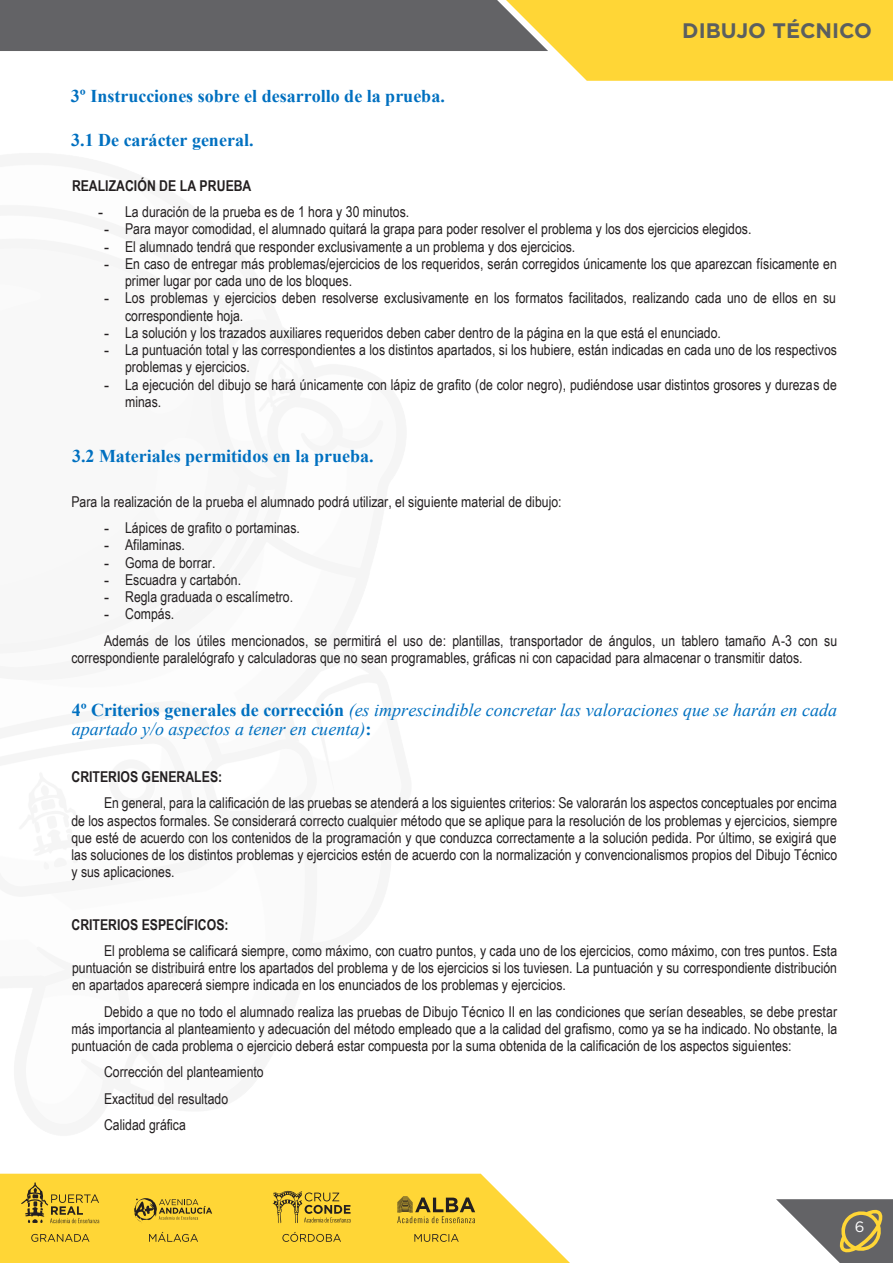
<style>
.page{position:relative;width:893px;height:1263px;background:#fff}
.page>*{position:absolute;margin:0;border:0;box-sizing:border-box;transform-origin:0 0}
.t1{font:700 21px "Gotham";color:#5b5f60}
.t2{font:italic 18px/18.8px "Times New Roman";color:#0070c0}
.t3{font:700 18px "Times New Roman";color:#0070c0}
.t4{font:15px/17.2px "Arial Narrow";color:#231f20}
.t5{font:700 15px "Arial Narrow";color:#231f20}
.t6{font:15px "Gotham";color:#fff}
.s1{font-family:"Abadi"}
.s2{font-weight:700;font-style:normal}
.s3{font-weight:700}
</style>
<div class="page">
<svg style="left:0;top:1174px;width:570px;height:89px;background:#fed94a"></svg>
<svg style="left:0;top:0;width:893px;height:81px"></svg>
<svg style="left:31px;top:1234px;width:58px;height:8px"></svg>
<svg style="left:282px;top:1232px;width:59px;height:10px"></svg>
<svg style="left:149px;top:1232px;width:49px;height:10px"></svg>
<svg style="left:414px;top:1234px;width:45px;height:8px"></svg>
<svg style="left:21px;top:1182px;width:78px;height:41px;background:#d4b231"></svg>
<svg style="left:397px;top:1196px;width:78px;height:27px;background:#bb9e2f"></svg>
<svg style="left:134px;top:1198px;width:78px;height:26px;background:#cdac30"></svg>
<svg style="left:273px;top:1191px;width:77px;height:32px;background:#caaa30"></svg>
<svg style="left:776px;top:1199px;width:117px;height:64px"></svg>
<h1 class="t1" style="left:682px;top:17px;width:191px">DIBUJO TÉCNICO</h1>
<p class="t3" style="left:71px;top:83px;width:375px">3º Instrucciones sobre el desarrollo de la prueba.</p>
<p class="t3" style="left:71px;top:127px;width:184px">3.1 De carácter general.</p>
<p class="t5" style="left:72px;top:174px;width:181px">REALIZACIÓN DE LA PRUEBA</p>
<p class="t4" style="left:98px;top:203px;width:313px"><span class="s1">-</span> La duración de la prueba es de 1 hora y 30 minutos.</p>
<p class="t4" style="left:104px;top:220px;width:649px"><span class="s1">-</span> Para mayor comodidad, el alumnado quitará la grapa para poder resolver el problema y los dos ejercicios elegidos.</p>
<p class="t4" style="left:104px;top:237px;width:473px"><span class="s1">-</span> El alumnado tendrá que responder exclusivamente a un problema y dos ejercicios.</p>
<p class="t4" style="left:125px;top:255px;width:713px;text-indent:-21px"><span class="s1">-</span> En caso de entregar más problemas/ejercicios de los requeridos, serán corregidos únicamente los que aparezcan físicamente en primer lugar por cada uno de los bloques.</p>
<p class="t4" style="left:125px;top:289px;width:712px;text-indent:-21px"><span class="s1">-</span> Los problemas y ejercicios deben resolverse exclusivamente en los formatos facilitados, realizando cada uno de ellos en su correspondiente hoja.</p>
<p class="t4" style="left:104px;top:323px;width:618px"><span class="s1">-</span> La solución y los trazados auxiliares requeridos deben caber dentro de la página en la que está el enunciado.</p>
<p class="t4" style="left:125px;top:341px;width:713px;text-indent:-21px"><span class="s1">-</span> La puntuación total y las correspondientes a los distintos apartados, si los hubiere, están indicadas en cada uno de los respectivos problemas y ejercicios.</p>
<p class="t4" style="left:125px;top:375px;width:713px;text-indent:-21px"><span class="s1">-</span> La ejecución del dibujo se hará únicamente con lápiz de grafito (de color negro), pudiéndose usar distintos grosores y durezas de minas.</p>
<p class="t3" style="left:72px;top:443px;width:303px">3.2 Materiales permitidos en la prueba.</p>
<p class="t4" style="left:71px;top:493px;width:492px">Para la realización de la prueba el alumnado podrá utilizar, el siguiente material de dibujo:</p>
<p class="t4" style="left:104px;top:519px;width:197px"><span class="s1">-</span> Lápices de grafito o portaminas.</p>
<p class="t4" style="left:104px;top:536px;width:82px"><span class="s1">-</span> Afilaminas.</p>
<p class="t4" style="left:104px;top:553px;width:113px"><span class="s1">-</span> Goma de borrar.</p>
<p class="t4" style="left:104px;top:570px;width:139px"><span class="s1">-</span> Escuadra y cartabón.</p>
<p class="t4" style="left:104px;top:588px;width:191px"><span class="s1">-</span> Regla graduada o escalímetro.</p>
<p class="t4" style="left:104px;top:600px;width:735px;line-height:26.1px"><span class="s1">-</span> Compás.<br>Además de los útiles mencionados, se permitirá el uso de: plantillas, transportador de ángulos, un tablero tamaño A-3 con su</p>
<p class="t4" style="left:71px;top:648px;width:733px">correspondiente paralelógrafo y calculadoras que no sean programables, gráficas ni con capacidad para almacenar o transmitir datos.</p>
<p class="t2" style="left:72px;top:700px;width:767px"><span class="s2">4º Criterios generales de corrección</span> (es imprescindible concretar las valoraciones que se harán en cada apartado y/o aspectos a tener en cuenta)<span class="s2">:</span></p>
<p class="t4" style="left:104px;top:763px;width:734px;line-height:26.2px;text-indent:-33px"><span class="s3">CRITERIOS GENERALES:<br></span>En general, para la calificación de las pruebas se atenderá a los siguientes criterios: Se valorarán los aspectos conceptuales por encima</p>
<p class="t4" style="left:71px;top:811px;width:767px;text-align:justify">de los aspectos formales. Se considerará correcto cualquier método que se aplique para la resolución de los problemas y ejercicios, siempre que esté de acuerdo con los contenidos de la programación y que conduzca correctamente a la solución pedida. Por último, se exigirá que las soluciones de los distintos problemas y ejercicios estén de acuerdo con la normalización y convencionalismos propios del Dibujo Técnico y sus aplicaciones.</p>
<p class="t4" style="left:104px;top:911px;width:735px;line-height:26.1px;text-indent:-33px"><span class="s3">CRITERIOS ESPECÍFICOS:<br></span>El problema se calificará siempre, como máximo, con cuatro puntos, y cada uno de los ejercicios, como máximo, con tres puntos. Esta</p>
<p class="t4" style="left:72px;top:959px;width:767px">puntuación se distribuirá entre los apartados del problema y de los ejercicios si los tuviesen. La puntuación y su correspondiente distribución en apartados aparecerá siempre indicada en los enunciados de los problemas y ejercicios.</p>
<p class="t4" style="left:71px;top:1002px;width:767px;text-align:justify;text-indent:33px">Debido a que no todo el alumnado realiza las pruebas de Dibujo Técnico II en las condiciones que serían deseables, se debe prestar más importancia al planteamiento y adecuación del método empleado que a la calidad del grafismo, como ya se ha indicado. No obstante, la puntuación de cada problema o ejercicio deberá estar compuesta por la suma obtenida de la calificación de los aspectos siguientes:</p>
<p class="t4" style="left:104px;top:1058px;width:161px;line-height:26.2px">Corrección del planteamiento<br>Exactitud del resultado<br>Calidad gráfica</p>
<p class="t6" style="left:855px;top:1217px;width:11px">6</p>
</div>
